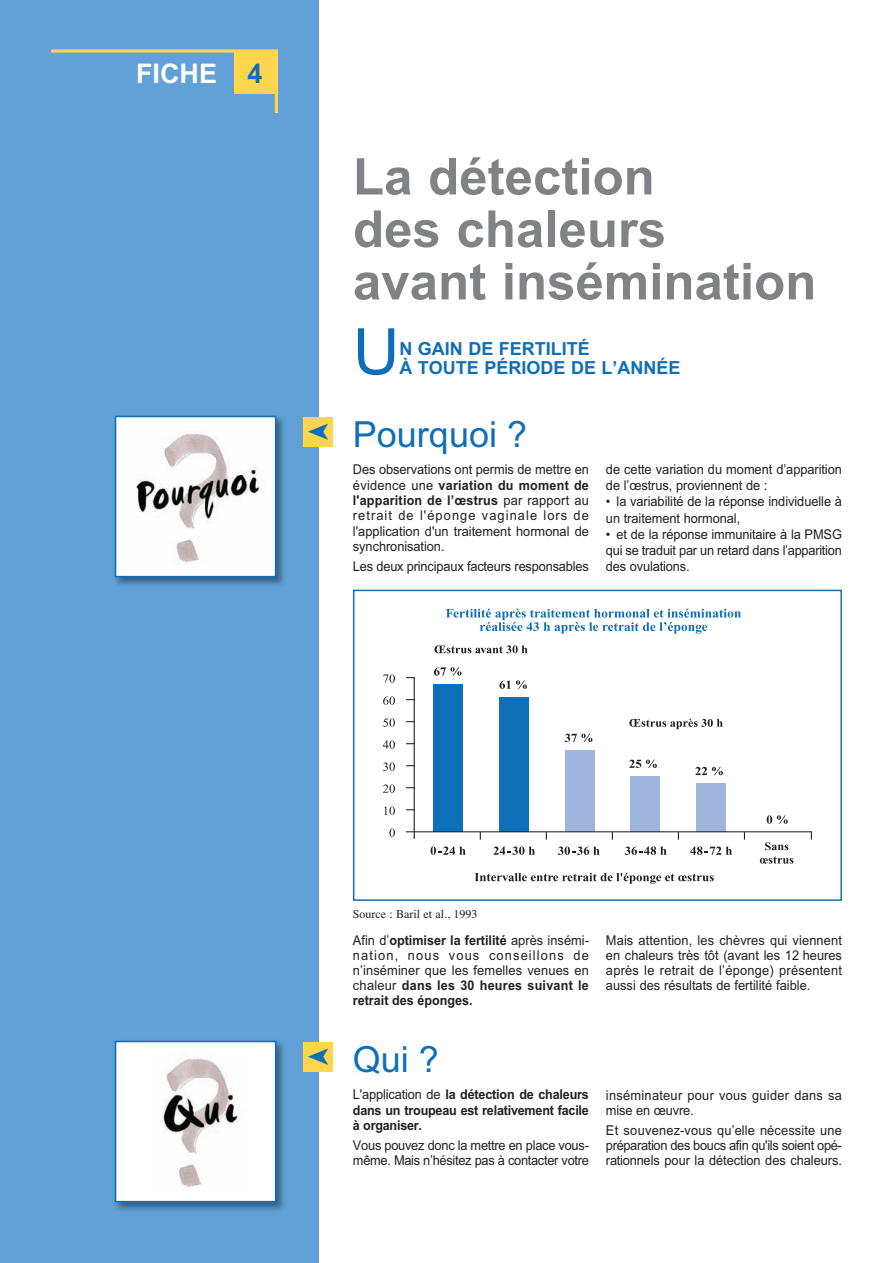
<style>
.page{position:relative;width:893px;height:1263px;background:#fff}
.page>*{position:absolute;margin:0;border:0;box-sizing:border-box;transform-origin:0 0}
.t1{font:64.35px "Arial";color:#0f6eb8}
.t2{font:700 51px/52.5px "Arial";color:#808285}
.t3{font:36px "Arial";color:#0f6eb8}
.t4{font:700 27px "Arial";color:#fff}
.t5{font:700 18px/19.5px "Arial";color:#0f6eb8}
.t6{font:13.5px/15px "Arial";letter-spacing:-.005em;color:#231f20;text-align:justify;scale:.95 1}
.t7{font:700 13.5px/15.5px "Arial";letter-spacing:-.015em;color:#231f20;text-align:justify;scale:.93 1}
.t8{font:13.5px/15.5px "Arial";letter-spacing:.02em;color:#231f20;scale:.95 1}
.t9{font:12px "Times";color:#231f20}
.s1{color:#0f6eb8}
.s2{font-weight:700}
.s3{font-weight:400}
</style>
<div class="page">
<div style="left:0;top:0;width:319px;height:1263px;background:#61a1d7"></div>
<img style="left:114px;top:415px;width:170px;height:171px">
<div style="left:116px;top:417px;width:159px;height:159px;background:#fff"></div>
<img style="left:136px;top:433px;width:124px;height:130px">
<div style="left:115px;top:416px;width:161px;height:161px;border:2px solid #0f6eb8"></div>
<div style="left:303px;top:1042px;width:30px;height:30px;background:#fed54d"></div>
<img style="left:114px;top:1040px;width:170px;height:171px">
<div style="left:116px;top:1042px;width:159px;height:159px;background:#fff"></div>
<img style="left:163px;top:1058px;width:76px;height:130px">
<div style="left:115px;top:1041px;width:161px;height:161px;border:2px solid #0f6eb8"></div>
<svg style="left:389px;top:828px;width:6px;height:9px"></svg>
<svg style="left:384px;top:806px;width:11px;height:9px"></svg>
<svg style="left:383px;top:784px;width:12px;height:9px"></svg>
<svg style="left:383px;top:762px;width:12px;height:9px"></svg>
<svg style="left:383px;top:740px;width:12px;height:9px"></svg>
<svg style="left:383px;top:718px;width:12px;height:9px"></svg>
<svg style="left:383px;top:696px;width:12px;height:9px"></svg>
<svg style="left:383px;top:674px;width:12px;height:9px"></svg>
<svg style="left:434px;top:667px;width:27px;height:9px"></svg>
<svg style="left:499px;top:680px;width:28px;height:9px"></svg>
<svg style="left:565px;top:734px;width:27px;height:8px"></svg>
<svg style="left:629px;top:760px;width:28px;height:8px"></svg>
<svg style="left:695px;top:767px;width:28px;height:8px"></svg>
<svg style="left:767px;top:815px;width:21px;height:9px"></svg>
<div style="left:696px;top:783px;width:30px;height:49px;background:#a0b5dc"></div>
<div style="left:630px;top:777px;width:30px;height:55px;background:#a0b5dc"></div>
<div style="left:565px;top:750px;width:29px;height:82px;background:#a0b5dc"></div>
<div style="left:499px;top:697px;width:30px;height:135px;background:#0f6eb8"></div>
<div style="left:433px;top:684px;width:30px;height:148px;background:#0f6eb8"></div>
<svg style="left:765px;top:842px;width:23px;height:8px"></svg>
<svg style="left:760px;top:856px;width:33px;height:8px"></svg>
<svg style="left:475px;top:873px;width:239px;height:11px"></svg>
<svg style="left:446px;top:609px;width:295px;height:25px"></svg>
<svg style="left:629px;top:719px;width:94px;height:10px"></svg>
<svg style="left:434px;top:645px;width:94px;height:8px"></svg>
<svg style="left:690px;top:846px;width:42px;height:9px"></svg>
<svg style="left:625px;top:846px;width:42px;height:9px"></svg>
<svg style="left:558px;top:846px;width:42px;height:9px"></svg>
<svg style="left:493px;top:846px;width:42px;height:9px"></svg>
<svg style="left:431px;top:846px;width:35px;height:9px"></svg>
<hr style="left:406px;top:831px;width:405px;height:1px;background:#231f20">
<hr style="left:414px;top:677px;width:1px;height:162px;background:#231f20">
<div style="left:353px;top:590px;width:489px;height:311px;border:2px solid #0f6eb8"></div>
<svg style="left:51px;top:49px;width:227px;height:64px"></svg>
<div style="left:234px;top:51px;width:43px;height:43px;background:#fed54d"></div>
<div style="left:303px;top:417px;width:30px;height:30px;background:#fed54d"></div>
<h3 class="t4" style="left:136px;top:58px;width:128px">FICHE <span class="s1">4</span></h3>
<h2 class="t2" style="left:353px;top:151px;width:465px">La détection<br>des chaleurs<br>avant insémination</h2>
<h1 class="t1" style="left:353px;top:314px;width:48px">U</h1>
<h3 class="t5" style="left:399px;top:339px;width:283px">N GAIN DE FERTILITÉ<br>À TOUTE PÉRIODE DE L’ANNÉE</h3>
<h3 class="t3" style="left:353px;top:413px;width:176px">Pourquoi ?</h3>
<p class="t6" style="left:353px;top:462px;width:250px">Des observations ont permis de mettre en évidence une <span class="s2">variation du moment de l'apparition de l’œstrus</span> par rapport au retrait de l'éponge vaginale lors de l'application d'un traitement hormonal de synchronisation.</p>
<p class="t6" style="left:353px;top:558px;width:250px">Les deux principaux facteurs responsables</p>
<p class="t6" style="left:606px;top:462px;width:250px;line-height:16px">de cette variation du moment d’apparition de l’œstrus, proviennent de :</p>
<p class="t6" style="left:606px;top:494px;width:250px;line-height:16px">• la variabilité de la réponse individuelle à un traitement hormonal,</p>
<p class="t6" style="left:606px;top:526px;width:250px;line-height:16px">• et de la réponse immunitaire à la PMSG qui se traduit par un retard dans l’apparition des ovulations.</p>
<p class="t9" style="left:353px;top:907px;width:126px">Source : Baril et al., 1993</p>
<p class="t6" style="left:353px;top:933px;width:250px">Afin d’<span class="s2">optimiser la fertilité</span> après insémi&shy;nation, nous vous conseillons de n’inséminer que les femelles venues en chaleur <span class="s2">dans les 30 heures suivant le retrait des éponges.</span></p>
<p class="t6" style="left:606px;top:933px;width:250px">Mais attention, les chèvres qui viennent en chaleurs très tôt (avant les 12 heures après le retrait de l’éponge) présentent aussi des résultats de fertilité faible.</p>
<h3 class="t3" style="left:353px;top:1038px;width:88px">Qui ?</h3>
<p class="t7" style="left:353px;top:1087px;width:255px"><span class="s3">L'application de</span> la détection de chaleurs dans un troupeau est relativement facile à organiser.</p>
<p class="t6" style="left:353px;top:1137px;width:250px;line-height:15.5px">Vous pouvez donc la mettre en place vous&shy;même. Mais n’hésitez pas à contacter votre</p>
<p class="t8" style="left:606px;top:1087px;width:250px">inséminateur pour vous guider dans sa mise en œuvre.</p>
<p class="t6" style="left:606px;top:1122px;width:250px;line-height:15.5px">Et souvenez-vous qu’elle nécessite une préparation des boucs afin qu'ils soient opé&shy;rationnels pour la détection des chaleurs.</p>
</div>
